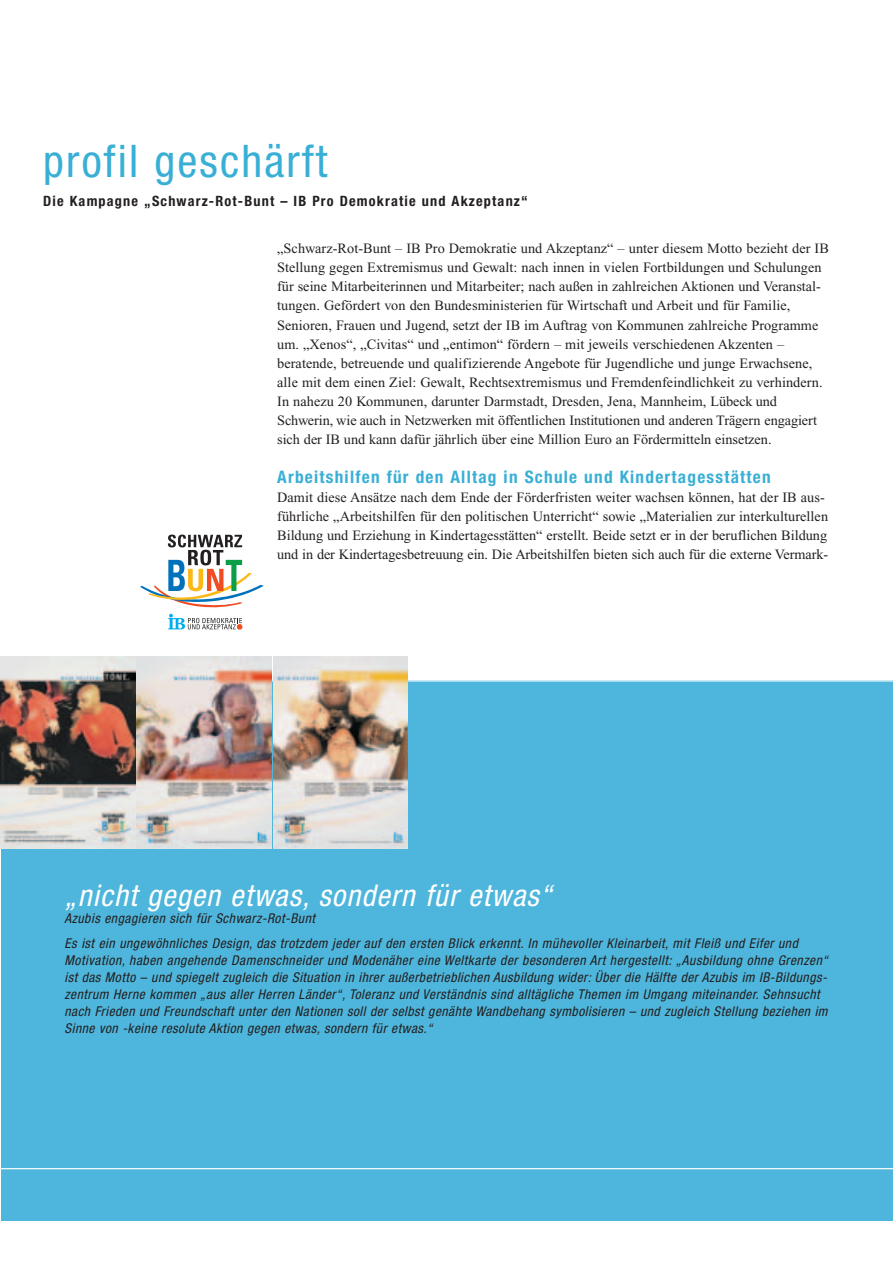
<style>
.page{position:relative;width:893px;height:1263px;background:#fff}
.page>*{position:absolute;margin:0;border:0;box-sizing:border-box;transform-origin:0 0}
.t1{font:condensed 45px "Helvetica Neue";letter-spacing:.05em;color:#39afd6}
.t2{font:italic condensed 30px "Helvetica Neue";letter-spacing:.04em;color:#fff}
.t3{font:700 condensed 17.25px "Helvetica Neue";letter-spacing:.07em;color:#39afd6}
.t4{font:14.25px/19.2px "Times New Roman";letter-spacing:.005em;color:#231f20}
.t5{font:700 condensed 14.25px "Helvetica Neue";letter-spacing:.08em;color:#231f20}
.t6{font:italic condensed 13.5px/17px "Helvetica Neue";letter-spacing:.04em;color:#231f20}
</style>
<div class="page">
<svg style="left:140px;top:535px;width:124px;height:73px"></svg>
<svg style="left:168px;top:614px;width:75px;height:16px"></svg>
<div style="left:1px;top:680px;width:891px;height:540px;background:#4eb6dc"></div>
<svg style="left:1px;top:680px;width:891px;height:489px"></svg>
<img style="left:137px;top:657px;width:134px;height:191px">
<img style="left:273px;top:657px;width:134px;height:191px">
<img style="left:1px;top:657px;width:134px;height:191px">
<h1 class="t1" style="left:43px;top:145px;width:286px">profil geschärft</h1>
<p class="t5" style="left:43px;top:196px;width:486px">Die Kampagne „Schwarz-Rot-Bunt – IB Pro Demokratie und Akzeptanz“</p>
<p class="t4" style="left:277px;top:240px;width:553px">„Schwarz-Rot-Bunt – IB Pro Demokratie und Akzeptanz“ – unter diesem Motto bezieht der IB Stellung gegen Extremismus und Gewalt: nach innen in vielen Fortbildungen und Schulungen für seine Mitarbeiterinnen und Mitarbeiter; nach außen in zahlreichen Aktionen und Veranstal&shy;tungen. Gefördert von den Bundesministerien für Wirtschaft und Arbeit und für Familie, Senioren, Frauen und Jugend, setzt der IB im Auftrag von Kommunen zahlreiche Programme um. „Xenos“, „Civitas“ und „entimon“ fördern – mit jeweils verschiedenen Akzenten – beratende, betreuende und qualifizierende Angebote für Jugendliche und junge Erwachsene, alle mit dem einen Ziel: Gewalt, Rechtsextremismus und Fremdenfeindlichkeit zu verhindern.<br>In nahezu 20 Kommunen, darunter Darmstadt, Dresden, Jena, Mannheim, Lübeck und Schwerin, wie auch in Netzwerken mit öffentlichen Institutionen und anderen Trägern engagiert sich der IB und kann dafür jährlich über eine Million Euro an Fördermitteln einsetzen.</p>
<p class="t3" style="left:277px;top:470px;width:495px">Arbeitshilfen für den Alltag in Schule und Kindertagesstätten</p>
<p class="t4" style="left:277px;top:489px;width:552px">Damit diese Ansätze nach dem Ende der Förderfristen weiter wachsen können, hat der IB aus&shy;führliche „Arbeitshilfen für den politischen Unterricht“ sowie „Materialien zur interkulturellen Bildung und Erziehung in Kindertagesstätten“ erstellt. Beide setzt er in der beruflichen Bildung und in der Kindertagesbetreuung ein. Die Arbeitshilfen bieten sich auch für die externe Vermark-</p>
<h2 class="t2" style="left:64px;top:884px;width:489px">„nicht gegen etwas, sondern für etwas“</h2>
<p class="t6" style="left:64px;top:906px;width:735px;line-height:25.5px">Azubis engagieren sich für Schwarz-Rot-Bunt<br>Es ist ein ungewöhnliches Design, das trotzdem jeder auf den ersten Blick erkennt. In mühevoller Kleinarbeit, mit Fleiß und Eifer und</p>
<p class="t6" style="left:64px;top:953px;width:765px">Motivation, haben angehende Damenschneider und Modenäher eine Weltkarte der besonderen Art hergestellt: „Ausbildung ohne Grenzen“ ist das Motto – und spiegelt zugleich die Situation in ihrer außerbetrieblichen Ausbildung wider: Über die Hälfte der Azubis im IB-Bildungs&shy;zentrum Herne kommen „aus aller Herren Länder“, Toleranz und Verständnis sind alltägliche Themen im Umgang miteinander. Sehnsucht nach Frieden und Freundschaft unter den Nationen soll der selbst genähte Wandbehang symbolisieren – und zugleich Stellung beziehen im Sinne von -keine resolute Aktion gegen etwas, sondern für etwas.“</p>
</div>
